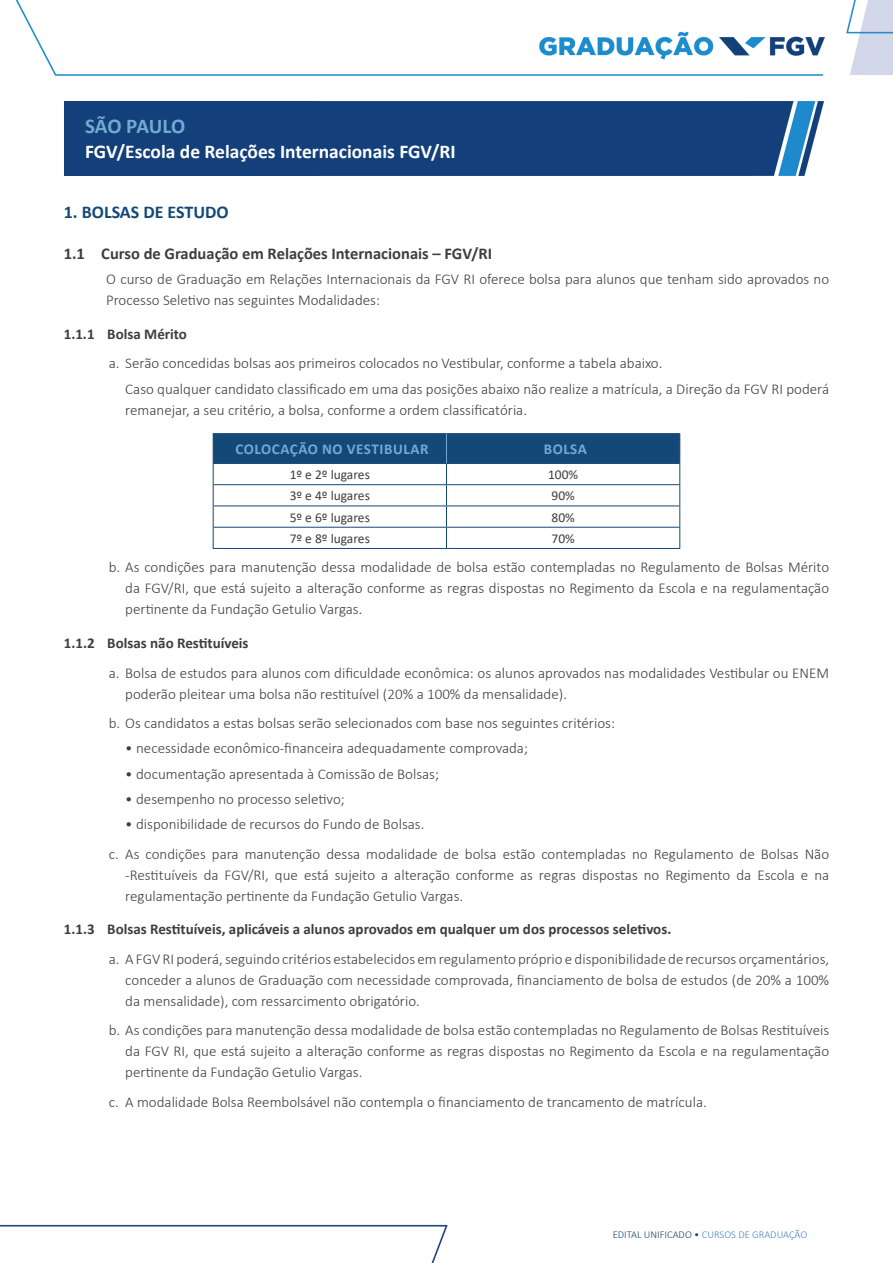
<style>
.page{position:relative;width:893px;height:1263px;background:#fff}
.page>*{position:absolute;margin:0;border:0;box-sizing:border-box;transform-origin:0 0}
.t1{font:700 21px "Calibri";letter-spacing:-.01em;color:#71abd0}
.t2{font:700 19.5px "Calibri";color:#fff}
.t3{font:700 18px "Calibri";color:#144977}
.t4{font:700 16.5px "Calibri";color:#3e3e3f}
.t5{font:300 15px/21px "Calibri";color:#3e3e3f}
.t6{font:700 15px "Calibri";color:#3e3e3f}
.t7{font:700 15px "Calibri";letter-spacing:.04em;color:#71abd0}
.t8{font:13.5px "Calibri";color:#3e3e3f}
.t9{font:300 10.5px "Calibri";color:#4686c1}
.s1{color:#144977}
</style>
<div class="page">
<img style="left:0;top:0;width:893px;height:1263px">
<img style="left:301px;top:101px;width:523px;height:75px">
<div style="left:64px;top:101px;width:253px;height:74px;background:#13407a"></div>
<hr style="left:213px;top:548px;width:233px;height:1px;background:#144977">
<hr style="left:446px;top:548px;width:234px;height:1px;background:#144977">
<hr style="left:213px;top:433px;width:233px;height:1px;background:#144977">
<hr style="left:446px;top:433px;width:234px;height:1px;background:#144977">
<svg style="left:213px;top:434px;width:467px;height:114px"></svg>
<h1 class="t1" style="left:85px;top:111px;width:102px">SÃO PAULO</h1>
<h2 class="t2" style="left:85px;top:138px;width:372px">FGV/Escola de Relações Internacionais FGV/RI</h2>
<p class="t3" style="left:64px;top:199px;width:166px">1. BOLSAS DE ESTUDO</p>
<p class="t4" style="left:64px;top:242px;width:430px">1.1 Curso de Graduação em Relações Internacionais – FGV/RI</p>
<p class="t5" style="left:106px;top:268px;width:724px">O curso de Graduação em Relações Internacionais da FGV RI oferece bolsa para alunos que tenham sido aprovados no<br>Processo Seletivo nas seguintes Modalidades:</p>
<p class="t6" style="left:64px;top:323px;width:125px">1.1.1 Bolsa Mérito</p>
<p class="t5" style="left:125px;top:350px;width:705px;line-height:25.2px;text-indent:-16px">a. Serão concedidas bolsas aos primeiros colocados no Vestibular, conforme a tabela abaixo.<br>Caso qualquer candidato classificado em uma das posições abaixo não realize a matrícula, a Direção da FGV RI poderá</p>
<p class="t5" style="left:125px;top:399px;width:403px">remanejar, a seu critério, a bolsa, conforme a ordem classificatória.</p>
<p class="t7" style="left:235px;top:439px;width:195px">COLOCAÇÃO NO VESTIBULAR</p>
<p class="t7" style="left:544px;top:439px;width:45px">BOLSA</p>
<p class="t8" style="left:290px;top:465px;width:82px">1º e 2º lugares</p>
<p class="t8" style="left:548px;top:465px;width:32px">100%</p>
<p class="t8" style="left:290px;top:486px;width:82px">3º e 4º lugares</p>
<p class="t8" style="left:551px;top:486px;width:25px">90%</p>
<p class="t8" style="left:290px;top:508px;width:82px">5º e 6º lugares</p>
<p class="t8" style="left:551px;top:508px;width:25px">80%</p>
<p class="t8" style="left:290px;top:529px;width:82px">7º e 8º lugares</p>
<p class="t8" style="left:551px;top:529px;width:25px">70%</p>
<p class="t5" style="left:125px;top:557px;width:705px;text-align:justify;text-indent:-16px">b. As condições para manutenção dessa modalidade de bolsa estão contempladas no Regulamento de Bolsas Mérito da FGV/RI, que está sujeito a alteração conforme as regras dispostas no Regimento da Escola e na regulamentação pertinente da Fundação Getulio Vargas.</p>
<p class="t6" style="left:64px;top:632px;width:186px">1.1.2 Bolsas não Restituíveis</p>
<p class="t5" style="left:125px;top:662px;width:705px;text-indent:-16px">a. Bolsa de estudos para alunos com dificuldade econômica: os alunos aprovados nas modalidades Vestibular ou ENEM poderão pleitear uma bolsa não restituível (20% a 100% da mensalidade).</p>
<p class="t5" style="left:109px;top:712px;width:508px">b. Os candidatos a estas bolsas serão selecionados com base nos seguintes critérios:</p>
<p class="t5" style="left:125px;top:738px;width:404px">• necessidade econômico-financeira adequadamente comprovada;</p>
<p class="t5" style="left:125px;top:763px;width:315px">• documentação apresentada à Comissão de Bolsas;</p>
<p class="t5" style="left:125px;top:788px;width:221px">• desempenho no processo seletivo;</p>
<p class="t5" style="left:109px;top:809px;width:722px;line-height:29.5px;text-indent:16px">• disponibilidade de recursos do Fundo de Bolsas.<br>c. As condições para manutenção dessa modalidade de bolsa estão contempladas no Regulamento de Bolsas Não</p>
<p class="t5" style="left:125px;top:864px;width:705px">-Restituíveis da FGV/RI, que está sujeito a alteração conforme as regras dispostas no Regimento da Escola e na regulamentação pertinente da Fundação Getulio Vargas.</p>
<p class="t6" style="left:64px;top:919px;width:609px">1.1.3 Bolsas Restituíveis, aplicáveis a alunos aprovados em qualquer um dos processos seletivos.</p>
<p class="t5" style="left:125px;top:948px;width:705px;text-align:justify;text-indent:-17px">a. A FGV RI poderá, seguindo critérios estabelecidos em regulamento próprio e disponibilidade de recursos orçamentários, conceder a alunos de Graduação com necessidade comprovada, financiamento de bolsa de estudos (de 20% a 100% da mensalidade), com ressarcimento obrigatório.</p>
<p class="t5" style="left:125px;top:1020px;width:705px;text-align:justify;text-indent:-17px">b. As condições para manutenção dessa modalidade de bolsa estão contempladas no Regulamento de Bolsas Restituíveis da FGV RI, que está sujeito a alteração conforme as regras dispostas no Regimento da Escola e na regulamentação pertinente da Fundação Getulio Vargas.</p>
<p class="t5" style="left:109px;top:1091px;width:600px">c. A modalidade Bolsa Reembolsável não contempla o financiamento de trancamento de matrícula.</p>
<p class="t9" style="left:613px;top:1228px;width:196px"><span class="s1">EDITAL UNIFICADO •</span> CURSOS DE GRADUAÇÃO</p>
</div>
